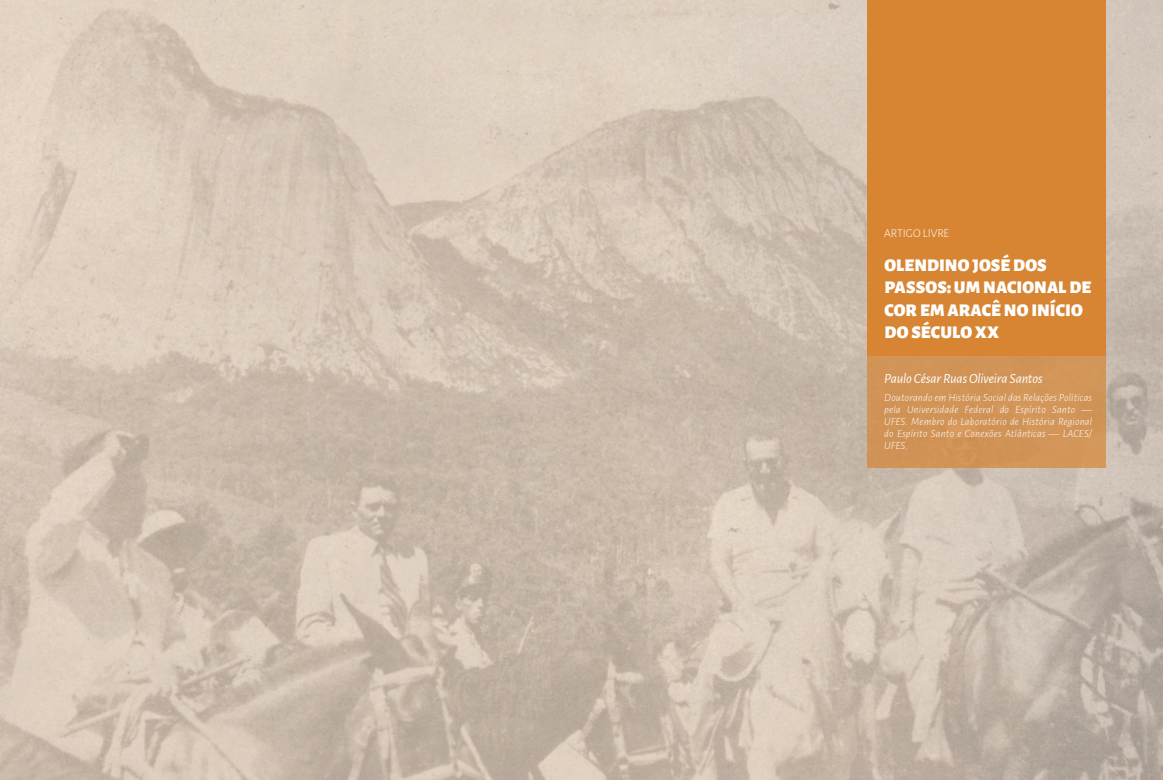
<style>
.page{position:relative;width:1163px;height:780px;background:#fff}
.page>*{position:absolute;margin:0;border:0;box-sizing:border-box;transform-origin:0 0}
.t1{font:900 18px/22px "Alegreya Sans";letter-spacing:.005em;color:#fff}
.t2{font:italic 14px "Alegreya Sans";letter-spacing:-.01em;color:#fff}
.t3{font:300 12px "Alegreya Sans";letter-spacing:-.01em;color:#fff}
.t4{font:italic 300 11px/12px "Alegreya Sans";letter-spacing:.015em;color:#fff;text-align:justify}
</style>
<div class="page">
<img style="left:0;top:0;width:1162px;height:780px">
<div style="left:867px;top:0;width:239px;height:356px;background:#d78533"></div>
<div style="left:867px;top:356px;width:239px;height:111px;background:#d19457"></div>
<p class="t3" style="left:884px;top:225px;width:66px">ARTIGO LIVRE</p>
<h1 class="t1" style="left:884px;top:253px;width:208px">OLENDINO JOSÉ DOS<br>PASSOS: UM NACIONAL DE<br>COR EM ARACÊ NO INÍCIO<br>DO SÉCULO XX</h1>
<p class="t2" style="left:884px;top:369px;width:160px">Paulo César Ruas Oliveira Santos</p>
<p class="t4" style="left:884px;top:391px;width:209px">Doutorando em História Social das Relações Políticas pela Universidade Federal do Espírito Santo — UFES. Membro do Laboratório de História Regional do Espírito Santo e Conexões Atlânticas — LACES/ UFES.</p>
</div>
